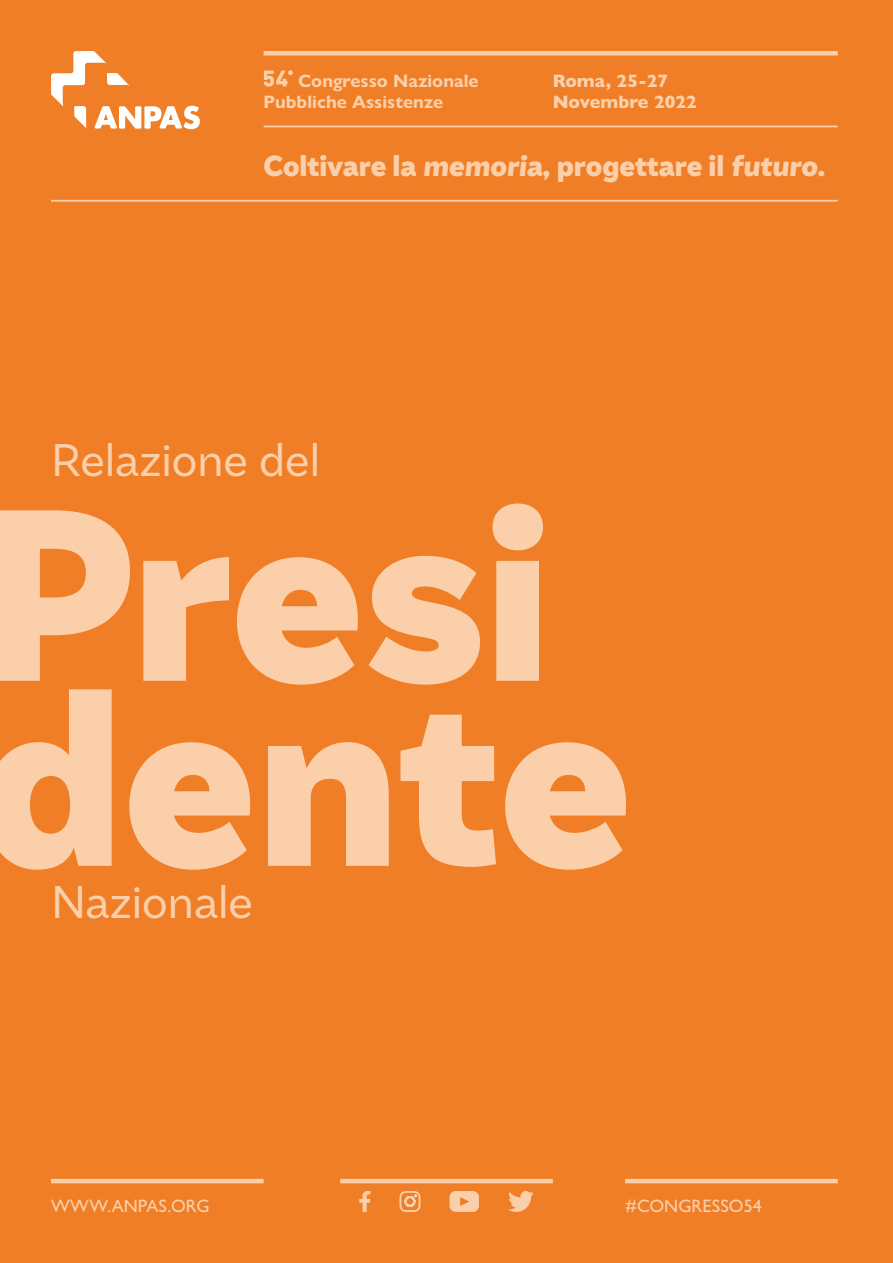
<style>
.page{position:relative;width:893px;height:1263px;background:#f07e26}
.page>*{position:absolute;margin:0;border:0;box-sizing:border-box;transform-origin:0 0}
.t1{font:900 240px/185.1px "Amica Pro";color:#fbcfaa}
.t2{font:45px "Amica Pro";color:#fbcfaa}
.t3{font:900 28.5px "Amica Pro";color:#fbcfaa}
.t4{font:700 18px "Gill Sans Nova";color:#fbcfaa}
.t5{font:500 18px "Gill Sans Nova";color:#fbcfaa}
.t6{font:800 18px "Gill Sans Nova";color:#fbcfaa}
.s1{font-style:italic}
</style>
<div class="page">
<div style="left:264px;top:51px;width:574px;height:5px;background:#fbcfaa"></div>
<hr style="left:264px;top:126px;width:574px;height:1px;background:#fbcfaa">
<hr style="left:51px;top:200px;width:787px;height:2px;background:#fbcfaa">
<svg style="left:51px;top:51px;width:149px;height:78px"></svg>
<svg style="left:264px;top:70px;width:29px;height:17px"></svg>
<hr style="left:51px;top:1179px;width:213px;height:4px;background:#fbcfaa">
<hr style="left:340px;top:1179px;width:213px;height:4px;background:#fbcfaa">
<hr style="left:625px;top:1179px;width:213px;height:4px;background:#fbcfaa">
<svg style="left:359px;top:1191px;width:11px;height:21px"></svg>
<svg style="left:449px;top:1191px;width:30px;height:21px"></svg>
<svg style="left:399px;top:1191px;width:21px;height:21px"></svg>
<svg style="left:508px;top:1191px;width:26px;height:21px"></svg>
<p class="t4" style="left:298px;top:69px;width:182px">Congresso Nazionale</p>
<p class="t4" style="left:264px;top:91px;width:181px">Pubbliche Assistenze</p>
<p class="t6" style="left:553px;top:69px;width:117px">Roma, 25-27</p>
<p class="t6" style="left:553px;top:91px;width:145px">Novembre 2022</p>
<p class="t3" style="left:264px;top:146px;width:563px">Coltivare la <span class="s1">memoria</span>, progettare il <span class="s1">futuro</span>.</p>
<p class="t2" style="left:51px;top:429px;width:271px">Relazione del</p>
<p class="t1" style="left:-21px;top:492px;width:654px">Presi dente</p>
<p class="t2" style="left:51px;top:872px;width:203px">Nazionale</p>
<p class="t5" style="left:51px;top:1195px;width:160px">WWW.ANPAS.ORG</p>
<p class="t5" style="left:625px;top:1195px;width:138px">#CONGRESSO54</p>
</div>
